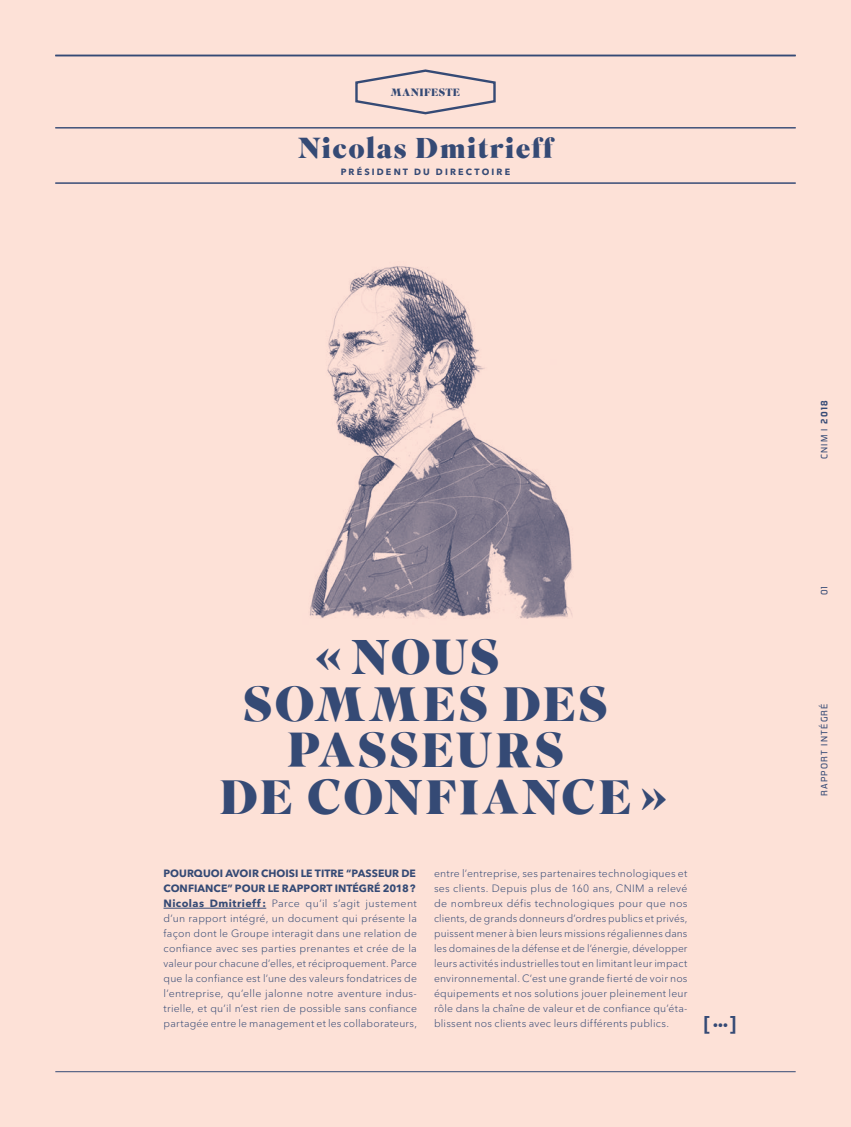
<style>
.page{position:relative;width:851px;height:1127px;background:#fff}
.page>*{position:absolute;margin:0;border:0;box-sizing:border-box;transform-origin:0 0}
.t1{font:900 47.85px/46.5px "Superior Title";letter-spacing:.045em;color:#354a75;text-align:center}
.t2{font:900 28.5px "Superior Title";letter-spacing:.05em;color:#354a75}
.t3{font:700 19.5px "Great Escape Rg";color:#354a75}
.t4{font:300 10.5px/15px "Avenir Next LT Pro";letter-spacing:.02em;color:#354a75}
.t5{font:900 10.5px "Superior Title";letter-spacing:.035em;color:#354a75}
.t6{font:9px "Great Escape Bk";letter-spacing:.14em;color:#354a75}
.t7{font:700 9px "Avenir Next LT Pro";letter-spacing:.24em;color:#354a75}
.t8{font:5.25px "Zapf Dingbats Std";color:#354a75}
.s1{font-weight:700}
.s2{font-family:"Great Escape Rg";font-weight:700}
</style>
<div class="page">
<div style="left:0;top:0;width:850px;height:1127px;background:#fde1d7"></div>
<hr style="left:55px;top:1071px;width:740px;height:1px;background:#354a75">
<svg style="left:355px;top:69px;width:141px;height:46px"></svg>
<img style="left:310px;top:266px;width:262px;height:353px">
<hr style="left:163px;top:908px;width:103px;height:1px;background:#354a75">
<hr style="left:55px;top:55px;width:740px;height:1px;background:#354a75">
<hr style="left:55px;top:128px;width:740px;height:1px;background:#354a75">
<hr style="left:55px;top:183px;width:740px;height:1px;background:#354a75">
<p class="t5" style="left:390px;top:86px;width:71px">MANIFESTE</p>
<h2 class="t2" style="left:298px;top:130px;width:256px">Nicolas Dmitrieff</h2>
<p class="t7" style="left:341px;top:166px;width:171px">PRÉSIDENT DU DIRECTOIRE</p>
<h1 class="t1" style="left:220px;top:637px;width:413px">NOUS<br>SOMMES DES<br>PASSEURS<br>DE CONFIANCE</h1>
<h1 class="t1" style="left:314px;top:633px;width:30px">«</h1>
<h1 class="t1" style="left:640px;top:772px;width:30px">»</h1>
<p class="t4" style="left:163px;top:865px;width:255px"><span class="s1">POURQUOI AVOIR CHOISI LE TITRE “PASSEUR DE CONFIANCE” POUR LE RAPPORT INTÉGRÉ 2018?<br>Nicolas Dmitrieff:</span> Parce qu’il s’agit justement d’un rapport intégré, un document qui présente la façon dont le Groupe interagit dans une relation de confiance avec ses parties prenantes et crée de la valeur pour chacune d’elles, et réciproquement. Parce que la confiance est l’une des valeurs fondatrices de l’entreprise, qu’elle jalonne notre aventure indus&shy;trielle, et qu’il n’est rien de possible sans confiance partagée entre le management et les collaborateurs,</p>
<p class="t4" style="left:434px;top:865px;width:255px;text-align:justify">entre l’entreprise, ses partenaires technologiques et ses clients. Depuis plus de 160 ans, CNIM a relevé de nombreux défis technologiques pour que nos clients, de grands donneurs d’ordres publics et privés, puissent mener à bien leurs missions régaliennes dans les domaines de la défense et de l’énergie, développer leurs activités industrielles tout en limitant leur impact environnemental. C’est une grande fierté de voir nos équipements et nos solutions jouer pleinement leur rôle dans la chaîne de valeur et de confiance qu’éta&shy;blissent nos clients avec leurs différents publics.</p>
<h3 class="t3" style="left:702px;top:1012px;width:36px">[ ]</h3>
<p class="t8" style="left:713px;top:1022px;width:16px">●●●</p>
<p class="t6" style="left:818px;top:459px;width:60px;rotate:-90deg">CNIM I <span class="s2">2018</span></p>
<p class="t6" style="left:818px;top:595px;width:11px;rotate:-90deg">01</p>
<p class="t6" style="left:818px;top:796px;width:94px;rotate:-90deg">RAPPORT INTÉGRÉ</p>
</div>
